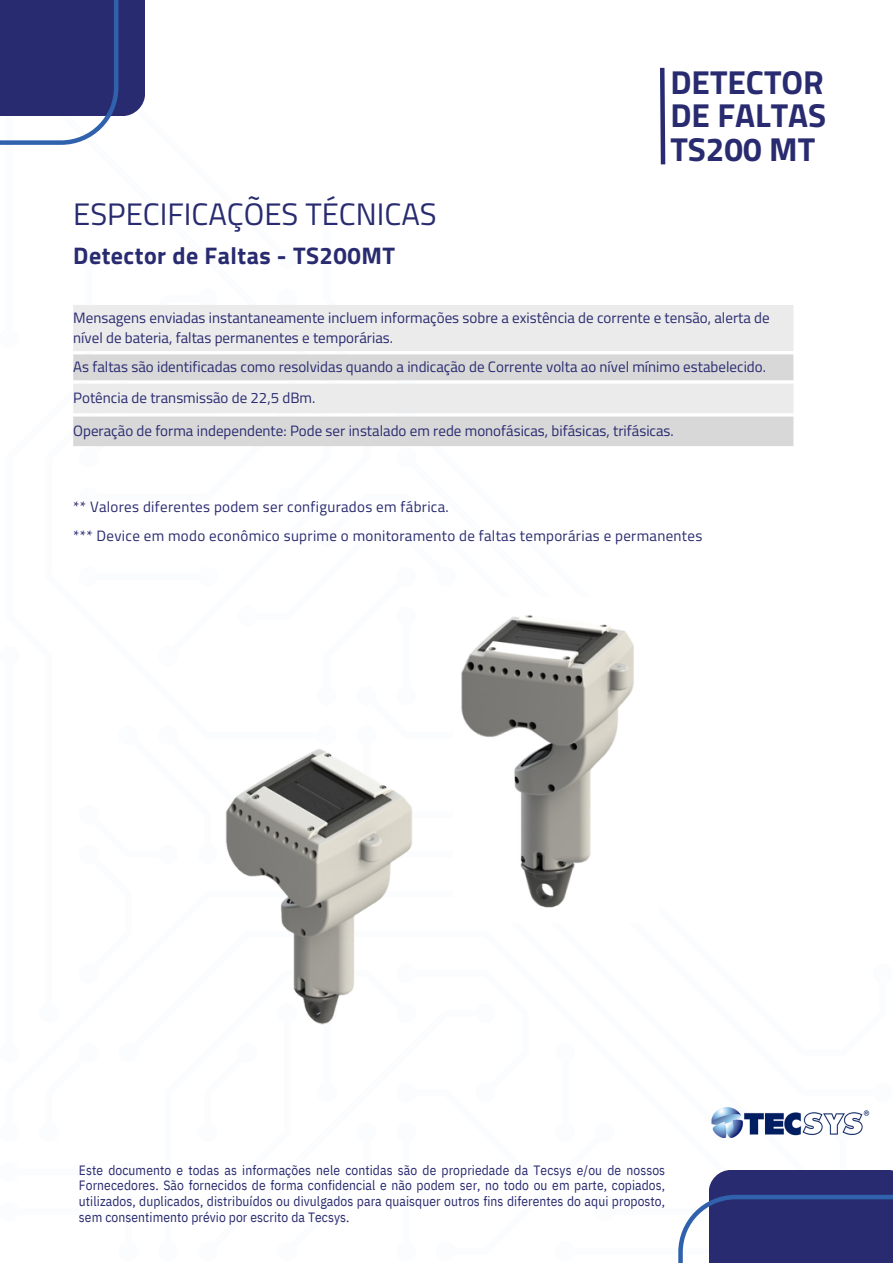
<style>
.page{position:relative;width:893px;height:1264px;background:#fff}
.page>*{position:absolute;margin:0;border:0;box-sizing:border-box;transform-origin:0 0}
.t1{font:700 33.3px/33.8px "Titillium Web";color:#292b70}
.t2{font:31.05px "Titillium Web";color:#292b70}
.t3{font:700 24px "Titillium Web";letter-spacing:.02em;color:#292b70}
.t4{font:15px/20.2px "Titillium Web";color:#292b70}
.t5{font:15px "Titillium Web";letter-spacing:.02em;color:#292b70}
.t6{font:13.5px/15.8px "IBM Plex Sans Cond";letter-spacing:.005em;color:#292b70;text-align:justify}
</style>
<div class="page">
<svg style="left:0;top:0;width:145px;height:145px"></svg>
<svg style="left:678px;top:1137px;width:214px;height:125px"></svg>
<img style="left:711px;top:1107px;width:159px;height:30px">
<div style="left:73px;top:305px;width:720px;height:46px;background:#ebebeb"></div>
<svg style="left:73px;top:354px;width:720px;height:92px;background:#e1e1e1"></svg>
<img style="left:461px;top:615px;width:173px;height:293px">
<img style="left:225px;top:749px;width:188px;height:276px">
<svg style="left:660px;top:67px;width:6px;height:98px"></svg>
<p class="t2" style="left:73px;top:190px;width:365px">ESPECIFICAÇÕES TÉCNICAS</p>
<p class="t3" style="left:73px;top:236px;width:323px">Detector de Faltas - TS200MT</p>
<p class="t1" style="left:670px;top:64px;width:157px">DETECTOR<br>DE FALTAS</p>
<p class="t1" style="left:670px;top:132px;width:146px">TS200 MT</p>
<p class="t4" style="left:73px;top:307px;width:698px">Mensagens enviadas instantaneamente incluem informações sobre a existência de corrente e tensão, alerta de nível de bateria, faltas permanentes e temporárias.</p>
<p class="t4" style="left:73px;top:357px;width:694px">As faltas são identificadas como resolvidas quando a indicação de Corrente volta ao nível mínimo estabelecido.</p>
<p class="t4" style="left:73px;top:387px;width:243px">Potência de transmissão de 22,5 dBm.</p>
<p class="t4" style="left:73px;top:420px;width:602px">Operação de forma independente: Pode ser instalado em rede monofásicas, bifásicas, trifásicas.</p>
<p class="t5" style="left:73px;top:495px;width:377px">** Valores diferentes podem ser configurados em fábrica.</p>
<p class="t5" style="left:73px;top:523px;width:630px">*** Device em modo econômico suprime o monitoramento de faltas temporárias e permanentes</p>
<p class="t6" style="left:79px;top:1161px;width:587px">Este documento e todas as informações nele contidas são de propriedade da Tecsys e/ou de nossos Fornecedores. São fornecidos de forma confidencial e não podem ser, no todo ou em parte, copiados, utilizados, duplicados, distribuídos ou divulgados para quaisquer outros fins diferentes do aqui proposto, sem consentimento prévio por escrito da Tecsys.</p>
</div>
